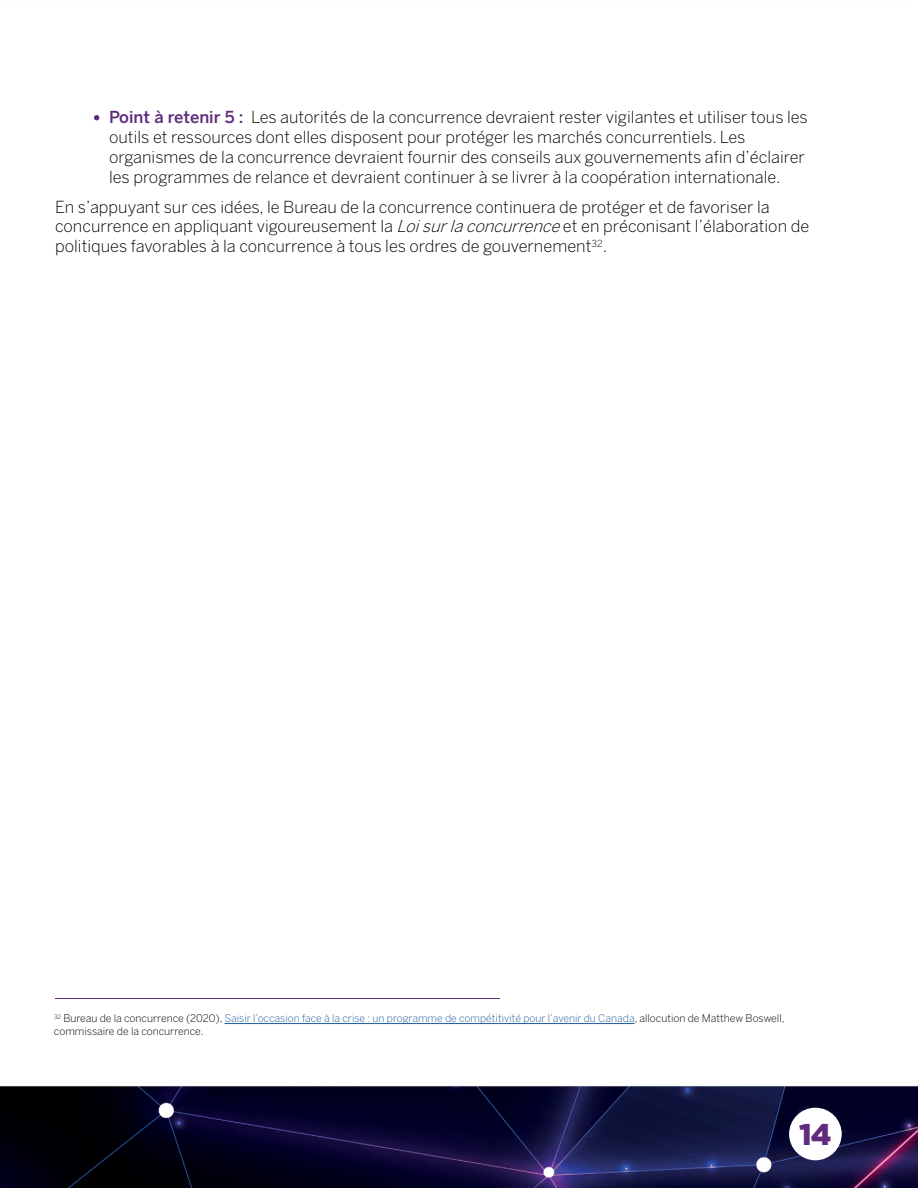
<style>
.page{position:relative;width:918px;height:1188px;background:#fff}
.page>*{position:absolute;margin:0;border:0;box-sizing:border-box;transform-origin:0 0}
.t1{font:900 30px "Gotham";color:#602a7d}
.t2{font:300 16.5px/19.8px "Benton Sans";color:#000}
.t3{font:300 10.5px/12.6px "Benton Sans";color:#000}
.s1{font-weight:500;color:#602a7d}
.s2{font-style:italic}
.s3{color:#215e9e}
</style>
<div class="page">
<img style="left:0;top:116px;width:918px;height:1072px">
<hr style="left:224px;top:1023px;width:411px;height:1px;background:#215e9e">
<hr style="left:55px;top:998px;width:444px;height:1px;background:#602a7d">
<div style="left:789px;top:1108px;width:53px;height:52px;background:#fff;border-radius:50%"></div>
<svg style="left:94px;top:115px;width:5px;height:5px"></svg>
<p class="t2" style="left:109px;top:107px;width:700px"><span class="s1">Point à retenir 5 :</span> Les autorités de la concurrence devraient rester vigilantes et utiliser tous les outils et ressources dont elles disposent pour protéger les marchés concurrentiels. Les organismes de la concurrence devraient fournir des conseils aux gouvernements afin d’éclairer les programmes de relance et devraient continuer à se livrer à la coopération internationale.</p>
<p class="t2" style="left:55px;top:197px;width:756px">En s’appuyant sur ces idées, le Bureau de la concurrence continuera de protéger et de favoriser la concurrence en appliquant vigoureusement la <span class="s2">Loisurlaconcurrence</span>et en préconisant l’élaboration de politiques favorables à la concurrence à tous les ordres de gouvernement<sup>32</sup>.</p>
<p class="t3" style="left:54px;top:1012px;width:732px"><sup>32</sup> Bureau de la concurrence (2020), <span class="s3">Saisir l’occasion face à la crise : un programme de compétitivité pour l’avenir du Canada</span>, allocution de Matthew Boswell, commissaire de la concurrence.</p>
<h1 class="t1" style="left:799px;top:1117px;width:34px">14</h1>
</div>
